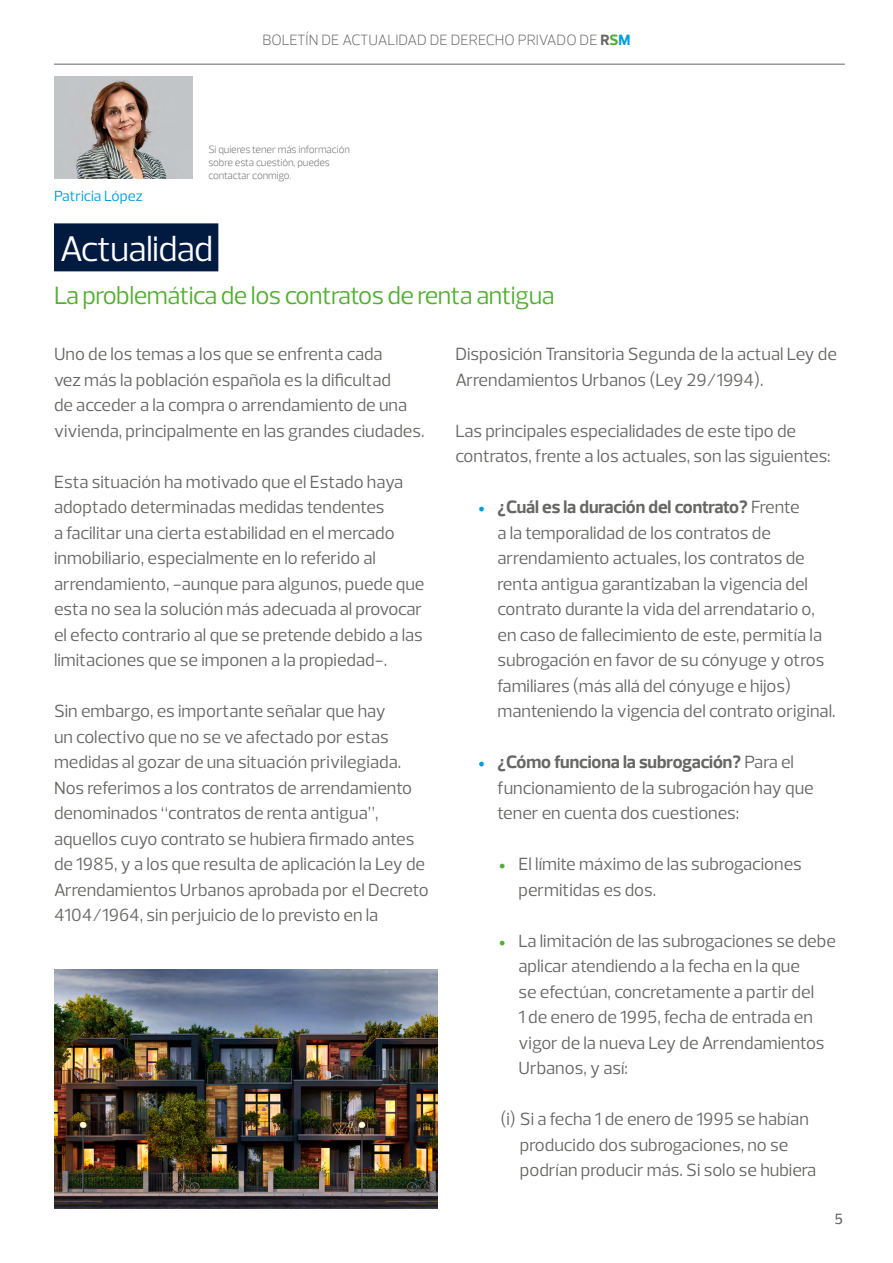
<style>
.page{position:relative;width:893px;height:1263px;background:#fff}
.page>*{position:absolute;margin:0;border:0;box-sizing:border-box;transform-origin:0 0}
.t1{font:36px "Prelo";letter-spacing:-.02em;color:#fff}
.t2{font:25.5px "Prelo";letter-spacing:-.02em;color:#52ae32}
.t3{font:18px/25.5px "Prelo";color:#666665}
.t4{font:300 15px "Prelo";letter-spacing:-.01em;color:#666665}
.t5{font:15px "Prelo";color:#009cde}
.t6{font:500 15px "Prelo";color:#666665}
.t7{font:300 10.5px/12.6px "Prelo";letter-spacing:-.01em;color:#666665}
.s1{font-weight:700}
.s2{font-weight:700;color:#52ae32}
.s3{font-weight:700;color:#009cde}
.s4{font-family:"Minion Pro";color:#009cde}
.s5{font-family:"Minion Pro";color:#52ae32}
</style>
<div class="page">
<div style="left:54px;top:223px;width:164px;height:48px;background:#001b3f"></div>
<hr style="left:54px;top:64px;width:791px;height:1px;background:#666665">
<img style="left:54px;top:77px;width:138px;height:102px">
<img style="left:54px;top:969px;width:384px;height:240px">
<p class="t4" style="left:263px;top:32px;width:369px">BOLETÍN DE ACTUALIDAD DE DERECHO PRIVADO DE <span class="s1">R</span><span class="s2">S</span><span class="s3">M</span></p>
<p class="t5" style="left:54px;top:187px;width:90px">Patricia López</p>
<p class="t7" style="left:208px;top:143px;width:143px">Si quieres tener más información sobre esta cuestión, puedes contactar conmigo.</p>
<h1 class="t1" style="left:60px;top:227px;width:155px">Actualidad</h1>
<h2 class="t2" style="left:54px;top:280px;width:502px">La problemática de los contratos de renta antigua</h2>
<p class="t3" style="left:54px;top:341px;width:372px">Uno de los temas a los que se enfrenta cada<br>vez más la población española es la dificultad<br>de acceder a la compra o arrendamiento de una vivienda, principalmente en las grandes ciudades.</p>
<p class="t3" style="left:54px;top:469px;width:372px">Esta situación ha motivado que el Estado haya adoptado determinadas medidas tendentes<br>a facilitar una cierta estabilidad en el mercado inmobiliario, especialmente en lo referido al arrendamiento, -aunque para algunos, puede que esta no sea la solución más adecuada al provocar el efecto contrario al que se pretende debido a las limitaciones que se imponen a la propiedad-.</p>
<p class="t3" style="left:54px;top:698px;width:376px">Sin embargo, es importante señalar que hay<br>un colectivo que no se ve afectado por estas medidas al gozar de una situación privilegiada.<br>Nos referimos a los contratos de arrendamiento denominados “contratos de renta antigua”, aquellos cuyo contrato se hubiera firmado antes de 1985, y a los que resulta de aplicación la Ley de Arrendamientos Urbanos aprobada por el Decreto 4104/1964, sin perjuicio de lo previsto en la</p>
<p class="t3" style="left:455px;top:341px;width:383px">Disposición Transitoria Segunda de la actual Ley de<br>Arrendamientos Urbanos (Ley 29/1994).</p>
<p class="t3" style="left:455px;top:418px;width:377px">Las principales especialidades de este tipo de contratos, frente a los actuales, son las siguientes:</p>
<p class="t3" style="left:497px;top:494px;width:340px;text-indent:-19px"><span class="s4">•</span> <span class="s1">¿Cuál es la duración del contrato?</span> Frente<br>a la temporalidad de los contratos de arrendamiento actuales, los contratos de renta antigua garantizaban la vigencia del contrato durante la vida del arrendatario o, en caso de fallecimiento de este, permitía la subrogación en favor de su cónyuge y otros familiares (más allá del cónyuge e hijos) manteniendo la vigencia del contrato original.</p>
<p class="t3" style="left:497px;top:749px;width:318px;text-indent:-19px"><span class="s4">•</span> <span class="s1">¿Cómo funciona la subrogación?</span> Para el funcionamiento de la subrogación hay que tener en cuenta dos cuestiones:</p>
<p class="t3" style="left:518px;top:851px;width:285px;text-indent:-19px"><span class="s5">•</span> El límite máximo de las subrogaciones permitidas es dos.</p>
<p class="t3" style="left:518px;top:928px;width:319px;text-indent:-19px"><span class="s5">•</span> La limitación de las subrogaciones se debe aplicar atendiendo a la fecha en la que<br>se efectúan, concretamente a partir del<br>1 de enero de 1995, fecha de entrada en vigor de la nueva Ley de Arrendamientos Urbanos, y así:</p>
<p class="t3" style="left:520px;top:1106px;width:298px;text-indent:-19px">(i) Si a fecha 1 de enero de 1995 se habían producido dos subrogaciones, no se podrían producir más. Si solo se hubiera</p>
<p class="t6" style="left:835px;top:1211px;width:10px">5</p>
</div>
